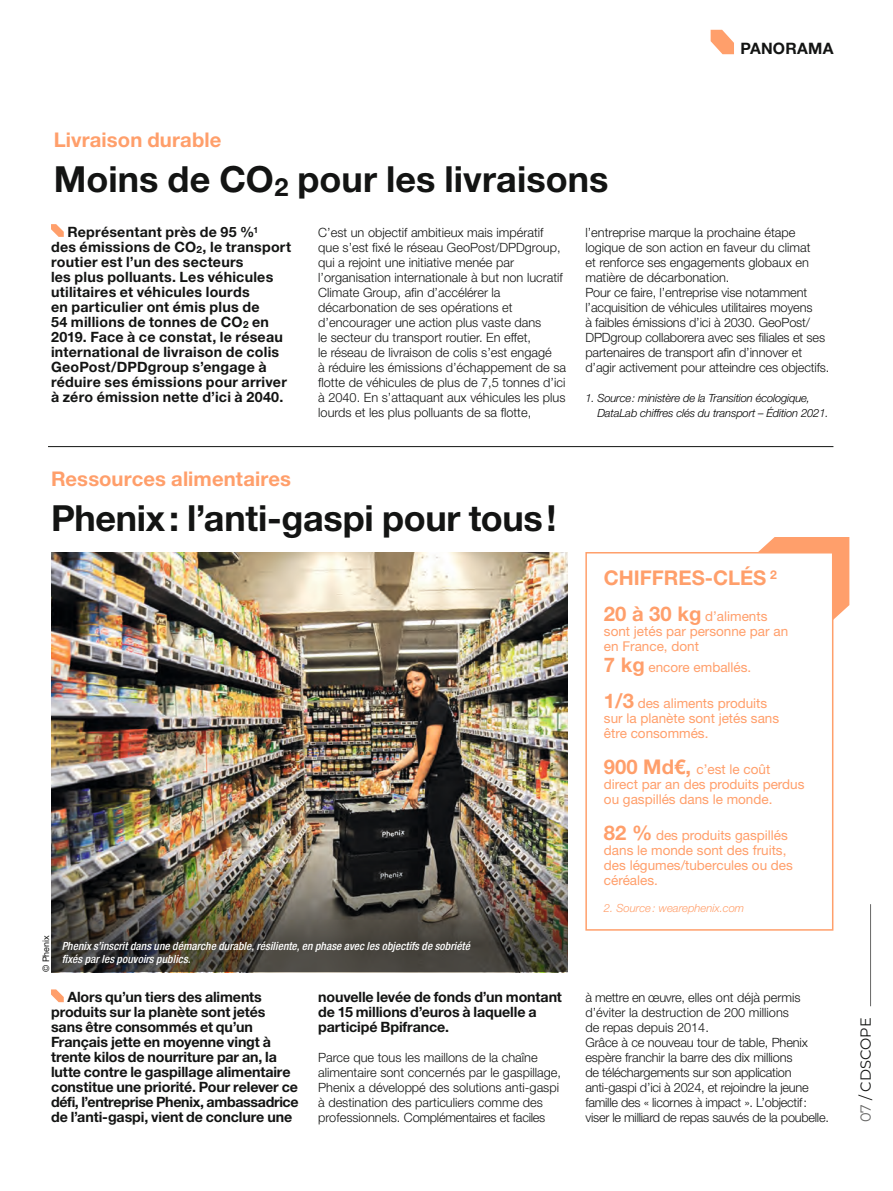
<style>
.page{position:relative;width:893px;height:1191px;background:#fff}
.page>*{position:absolute;margin:0;border:0;box-sizing:border-box;transform-origin:0 0}
.t1{font:700 36px "Helvetica Neue LT Std";color:#131413}
.t2{font:700 20.25px "Helvetica Neue LT Std";letter-spacing:.005em;color:#ff9f6b}
.t3{font:700 15.75px "Helvetica Neue LT Std";letter-spacing:.01em;color:#131413}
.t4{font:14.55px "Montserrat";color:#131413}
.t5{font:700 14.25px/15px "Helvetica Neue LT Std";color:#131413}
.t6{font:13.5px/15px "Helvetica Neue LT Std";color:#ff9f6b}
.t7{font:300 12.75px/15px "Helvetica Neue LT Std";color:#131413}
.t8{font:300 12.75px/15px "Helvetica Neue LT Std";letter-spacing:-.02em;color:#131413}
.t9{font:italic 500 condensed 11.25px/12.8px "Helvetica Neue LT Std";letter-spacing:.01em;color:#fff}
.t10{font:italic 300 11.25px/15px "Helvetica Neue LT Std";letter-spacing:-.015em;color:#000}
.t11{font:italic 300 11.25px "Helvetica Neue LT Std";color:#ff9f6b}
.t12{font:9px "Helvetica Neue LT Std";color:#131413}
.s1{font-weight:700;font-size:20.25px}
.s2{color:#686867}
</style>
<div class="page">
<svg style="left:758px;top:537px;width:91px;height:108px"></svg>
<div style="left:586px;top:553px;width:247px;height:377px;background:#fff"></div>
<div style="left:585px;top:552px;width:248px;height:378px;border:2px solid #ff9f6b"></div>
<hr style="left:48px;top:446px;width:785px;height:1px;background:#131413">
<svg style="left:51px;top:989px;width:13px;height:13px"></svg>
<svg style="left:51px;top:224px;width:13px;height:13px"></svg>
<img style="left:51px;top:552px;width:516px;height:299px">
<img style="left:51px;top:851px;width:516px;height:121px">
<hr style="left:870px;top:904px;width:1px;height:102px;background:#686867">
<svg style="left:711px;top:30px;width:23px;height:24px"></svg>
<p class="t3" style="left:740px;top:39px;width:95px">PANORAMA</p>
<h2 class="t2" style="left:54px;top:127px;width:169px">Livraison durable</h2>
<h1 class="t1" style="left:54px;top:157px;width:556px">Moins de CO<sub>2</sub> pour les livraisons</h1>
<p class="t5" style="left:51px;top:224px;width:242px;text-indent:16px">Représentant près de 95 %<sup>1<br></sup>des émissions de CO<sub>2</sub>, le transport routier est l’un des secteurs<br>les plus polluants. Les véhicules utilitaires et véhicules lourds<br>en particulier ont émis plus de<br>54 millions de tonnes de CO<sub>2</sub> en<br>2019. Face à ce constat, le réseau international de livraison de colis<br>GeoPost/DPDgroup s’engage à réduire ses émissions pour arriver à zéro émission nette d’ici à 2040.</p>
<p class="t7" style="left:318px;top:225px;width:249px">C’est un objectif ambitieux mais impératif que s’est fixé le réseau GeoPost/DPDgroup, qui a rejoint une initiative menée par l’organisation internationale à but non lucratif Climate Group, afin d’accélérer la décarbonation de ses opérations et d’encourager une action plus vaste dans<br>le secteur du transport routier. En effet,<br>le réseau de livraison de colis s’est engagé<br>à réduire les émissions d’échappement de sa flotte de véhicules de plus de 7,5 tonnes d’ici à 2040. En s’attaquant aux véhicules les plus lourds et les plus polluants de sa flotte,</p>
<p class="t7" style="left:585px;top:224px;width:246px">l’entreprise marque la prochaine étape logique de son action en faveur du climat<br>et renforce ses engagements globaux en matière de décarbonation.<br>Pour ce faire, l’entreprise vise notamment l’acquisition de véhicules utilitaires moyens<br>à faibles émissions d’ici à 2030. GeoPost/ DPDgroup collaborera avec ses filiales et ses partenaires de transport afin d’innover et d’agir activement pour atteindre ces objectifs.</p>
<p class="t10" style="left:597px;top:390px;width:233px;text-indent:-12px">1. Source: ministère de la Transition écologique,<br>DataLab chiffres clés du transport – Édition 2021.</p>
<h2 class="t2" style="left:51px;top:466px;width:242px">Ressources alimentaires</h2>
<h1 class="t1" style="left:51px;top:495px;width:507px">Phenix: l’anti-gaspi pour tous!</h1>
<p class="t12" style="left:41px;top:972px;width:39px;rotate:-90deg">© Phenix</p>
<p class="t9" style="left:62px;top:939px;width:410px">Phenix s’inscrit dans une démarche durable, résiliente, en phase avec les objectifs de sobriété fixés par les pouvoirs publics.</p>
<p class="t5" style="left:51px;top:989px;width:249px;text-indent:16px">Alors qu’un tiers des aliments produits sur la planète sont jetés sans être consommés et qu’un Français jette en moyenne vingt à trente kilos de nourriture par an, la lutte contre le gaspillage alimentaire constitue une priorité. Pour relever ce défi, l’entreprise Phenix, ambassadrice de l’anti-gaspi, vient de conclure une</p>
<p class="t5" style="left:318px;top:989px;width:245px">nouvelle levée de fonds d’un montant de 15 millions d’euros à laquelle a participé Bpifrance.</p>
<p class="t7" style="left:318px;top:1050px;width:244px">Parce que tous les maillons de la chaîne alimentaire sont concernés par le gaspillage, Phenix a développé des solutions anti-gaspi à destination des particuliers comme des professionnels. Complémentaires et faciles</p>
<h2 class="t2" style="left:604px;top:565px;width:174px">CHIFFRES-CLÉS <sup>2</sup></h2>
<p class="t6" style="left:604px;top:608px;width:186px"><span class="s1">20 à 30 kg</span> d’aliments sont jetés par personne par an en France, dont</p>
<p class="t6" style="left:604px;top:659px;width:149px"><span class="s1">7 kg</span> encore emballés.</p>
<p class="t6" style="left:604px;top:695px;width:177px"><span class="s1">1/3</span> des aliments produits sur la planète sont jetés sans être consommés.</p>
<p class="t6" style="left:604px;top:761px;width:202px"><span class="s1">900 Md€,</span> c’est le coût direct par an des produits perdus ou gaspillés dans le monde.</p>
<p class="t6" style="left:604px;top:827px;width:191px"><span class="s1">82 %</span> des produits gaspillés dans le monde sont des fruits, des légumes/tubercules ou des céréales.</p>
<p class="t11" style="left:604px;top:901px;width:142px">2. Source: wearephenix.com</p>
<p class="t8" style="left:585px;top:989px;width:245px">à mettre en œuvre, elles ont déjà permis d’éviter la destruction de 200 millions<br>de repas depuis 2014.<br>Grâce à ce nouveau tour de table, Phenix espère franchir la barre des dix millions<br>de téléchargements sur son application anti-gaspi d’ici à 2024, et rejoindre la jeune famille des « licornes à impact ». L’objectif: viser le milliard de repas sauvés de la poubelle.</p>
<p class="t4" style="left:856px;top:1122px;width:106px;rotate:-90deg"><span class="s2">07</span> / CDSCOPE</p>
</div>
